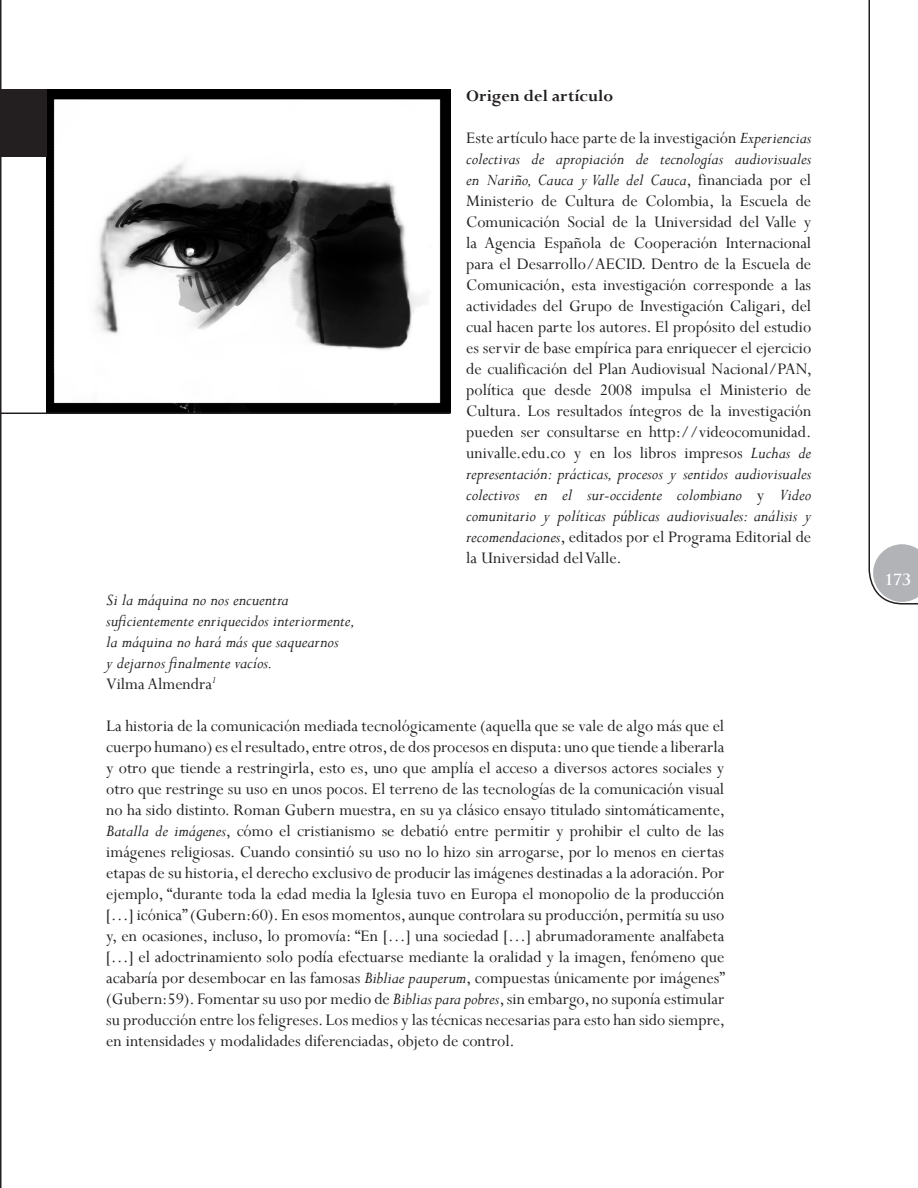
<style>
.page{position:relative;width:918px;height:1188px;background:#fff}
.page>*{position:absolute;margin:0;border:0;box-sizing:border-box;transform-origin:0 0}
.TEXTO{font:18px/21px "Perpetua";color:#231f20;text-align:justify}
.Babdera_Editorial{font:18px/21px "Perpetua";color:#231f20;text-align:justify}
.EPÍGRAFE{font:italic 18px "Perpetua";color:#231f20}
.Babdera_Editorial-2{font:700 18px "Perpetua";color:#231f20}
.EPÍGRAFE-2{font:18px "Perpetua";color:#231f20}
.titulos{font:700 15px "Trajan Pro";color:#fff}
.s1{font-style:italic}
</style>
<div class="page">
<hr style="left:0;top:0;width:2px;height:1188px;background:#231f20">
<svg style="left:868px;top:0;width:50px;height:605px"></svg>
<img style="left:47px;top:90px;width:403px;height:323px">
<div style="left:2px;top:90px;width:45px;height:67px;background:#231f20"></div>
<hr style="left:0;top:413px;width:450px;height:1px;background:#231f20">
<p class="Babdera_Editorial-2" style="left:466px;top:84px;width:148px">Origen del artículo</p>
<p class="Babdera_Editorial" style="left:466px;top:127px;width:347px">Este artículo hace parte de la investigación <span class="s1">Experiencias colectivas de apropiación de tecnologías audiovisuales en Nariño, Cauca y Valle del Cauca</span>, financiada por el Ministerio de Cultura de Colombia, la Escuela de Comunicación Social de la Universidad del Valle y la Agencia Española de Cooperación Internacional para el Desarrollo/AECID. Dentro de la Escuela de Comunicación, esta investigación corresponde a las actividades del Grupo de Investigación Caligari, del cual hacen parte los autores. El propósito del estudio es servir de base empírica para enriquecer el ejercicio de cualificación del Plan Audiovisual Nacional/PAN, política que desde 2008 impulsa el Ministerio de Cultura. Los resultados íntegros de la investigación pueden ser consultarse en http://videocomunidad. univalle.edu.co y en los libros impresos <span class="s1">Luchas de representación: prácticas, procesos y sentidos audiovisuales colectivos en el sur-occidente colombiano</span> y <span class="s1">Video comunitario y políticas públicas audiovisuales: análisis y recomendaciones</span>, editados por el Programa Editorial de la Universidad del Valle.</p>
<p class="EPÍGRAFE" style="left:106px;top:588px;width:184px">Si la máquina no nos encuentra</p>
<p class="EPÍGRAFE" style="left:106px;top:609px;width:251px">suficientemente enriquecidos interiormente,</p>
<p class="EPÍGRAFE" style="left:106px;top:630px;width:234px">la máquina no hará más que saquearnos</p>
<p class="EPÍGRAFE" style="left:106px;top:651px;width:168px">y dejarnos finalmente vacíos.</p>
<p class="EPÍGRAFE-2" style="left:106px;top:672px;width:112px">Vilma Almendra<sup>1</sup></p>
<p class="TEXTO" style="left:106px;top:715px;width:620px">La historia de la comunicación mediada tecnológicamente (aquella que se vale de algo más que el cuerpo humano) es el resultado, entre otros, de dos procesos en disputa: uno que tiende a liberarla y otro que tiende a restringirla, esto es, uno que amplía el acceso a diversos actores sociales y otro que restringe su uso en unos pocos. El terreno de las tecnologías de la comunicación visual no ha sido distinto. Roman Gubern muestra, en su ya clásico ensayo titulado sintomáticamente, <span class="s1">Batalla de imágenes</span>, cómo el cristianismo se debatió entre permitir y prohibir el culto de las imágenes religiosas. Cuando consintió su uso no lo hizo sin arrogarse, por lo menos en ciertas etapas de su historia, el derecho exclusivo de producir las imágenes destinadas a la adoración. Por ejemplo, “durante toda la edad media la Iglesia tuvo en Europa el monopolio de la producción […] icónica” (Gubern:60). En esos momentos, aunque controlara su producción, permitía su uso y, en ocasiones, incluso, lo promovía: “En […] una sociedad […] abrumadoramente analfabeta […] el adoctrinamiento solo podía efectuarse mediante la oralidad y la imagen, fenómeno que acabaría por desembocar en las famosas <span class="s1">Bibliae pauperum</span>, compuestas únicamente por imágenes” (Gubern:59). Fomentar su uso por medio de <span class="s1">Biblias para pobres</span>, sin embargo, no suponía estimular su producción entre los feligreses. Los medios y las técnicas necesarias para esto han sido siempre, en intensidades y modalidades diferenciadas, objeto de control.</p>
<p class="titulos" style="left:884px;top:570px;width:28px">173</p>
</div>
